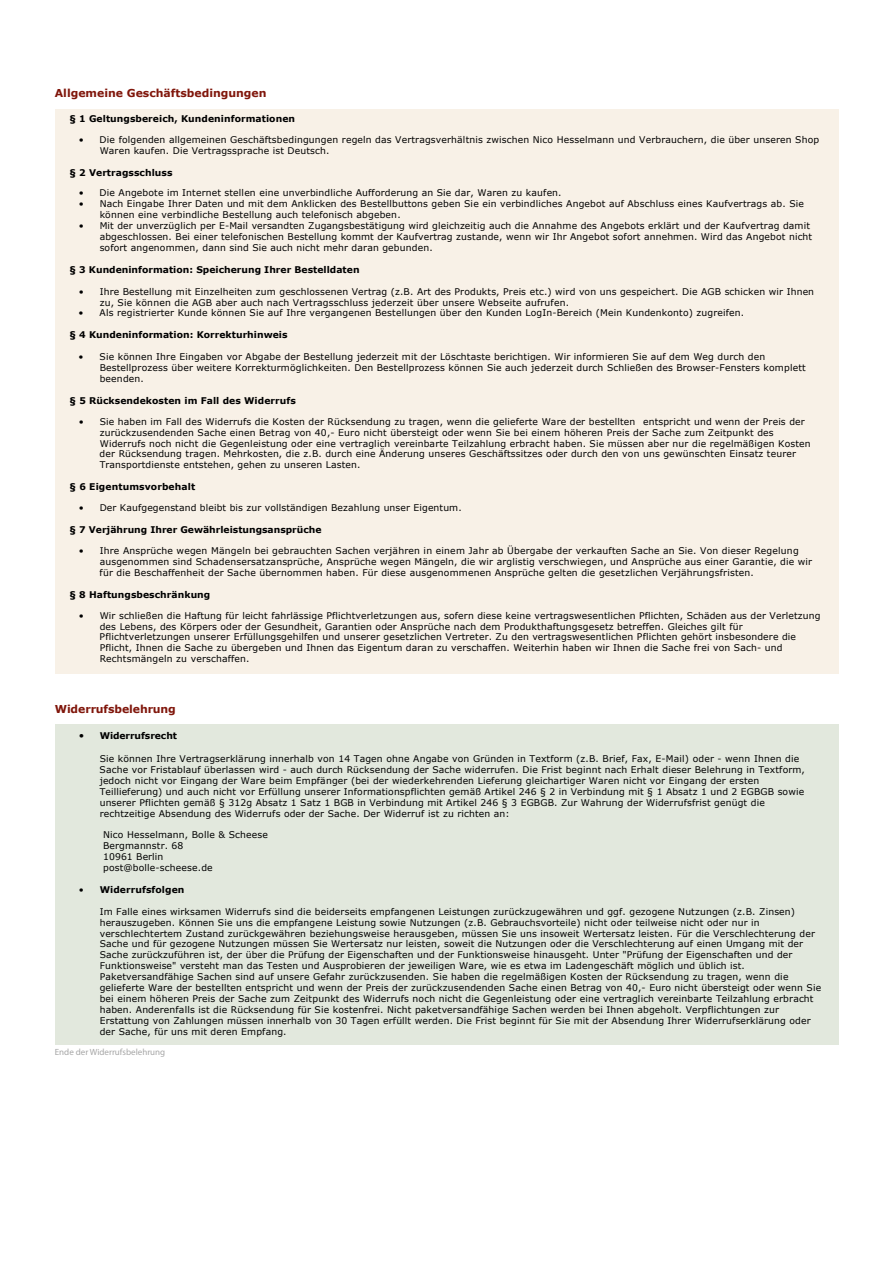
<style>
.page{position:relative;width:893px;height:1263px;background:#fff}
.page>*{position:absolute;margin:0;border:0;box-sizing:border-box;transform-origin:0 0}
.t1{font:700 10.95px "Verdana";color:#80160b}
.t2{font:9.3px/10.9px "Verdana";letter-spacing:.015em;color:#000}
.t3{font:700 9.3px "Verdana";letter-spacing:.005em;color:#000}
.t4{font:9px "Myriad Pro";color:#a6a6a6}
.s1{font-weight:400;font-size:10.05px}
.s2{font-weight:400}
</style>
<div class="page">
<div style="left:55px;top:109px;width:783px;height:565px;background:#f8f1e7"></div>
<div style="left:55px;top:724px;width:783px;height:321px;background:#e2e8dd"></div>
<p class="t1" style="left:55px;top:85px;width:213px">Allgemeine Geschäftsbedingungen</p>
<p class="t3" style="left:69px;top:112px;width:227px">§ 1 Geltungsbereich, Kundeninformationen</p>
<p class="t2" style="left:100px;top:134px;width:721px;text-indent:-21px">• Die folgenden allgemeinen Geschäftsbedingungen regeln das Vertragsverhältnis zwischen Nico Hesselmann und Verbrauchern, die über unseren Shop<br>Waren kaufen. Die Vertragssprache ist Deutsch.</p>
<p class="t3" style="left:69px;top:166px;width:105px">§ 2 Vertragsschluss</p>
<p class="t2" style="left:79px;top:188px;width:484px">• Die Angebote im Internet stellen eine unverbindliche Aufforderung an Sie dar, Waren zu kaufen.</p>
<p class="t2" style="left:100px;top:198px;width:705px;text-indent:-21px">• Nach Eingabe Ihrer Daten und mit dem Anklicken des Bestellbuttons geben Sie ein verbindliches Angebot auf Abschluss eines Kaufvertrags ab. Sie können eine verbindliche Bestellung auch telefonisch abgeben.</p>
<p class="t2" style="left:100px;top:220px;width:714px;text-indent:-21px">• Mit der unverzüglich per E-Mail versandten Zugangsbestätigung wird gleichzeitig auch die Annahme des Angebots erklärt und der Kaufvertrag damit abgeschlossen. Bei einer telefonischen Bestellung kommt der Kaufvertrag zustande, wenn wir Ihr Angebot sofort annehmen. Wird das Angebot nicht sofort angenommen, dann sind Sie auch nicht mehr daran gebunden.</p>
<p class="t3" style="left:69px;top:263px;width:292px">§ 3 Kundeninformation: Speicherung Ihrer Bestelldaten</p>
<p class="t2" style="left:100px;top:286px;width:716px;text-indent:-21px">• Ihre Bestellung mit Einzelheiten zum geschlossenen Vertrag (z.B. Art des Produkts, Preis etc.) wird von uns gespeichert. Die AGB schicken wir Ihnen zu, Sie können die AGB aber auch nach Vertragsschluss jederzeit über unsere Webseite aufrufen.</p>
<p class="t2" style="left:79px;top:308px;width:667px">• Als registrierter Kunde können Sie auf Ihre vergangenen Bestellungen über den Kunden LogIn-Bereich (Mein Kundenkonto) zugreifen.</p>
<p class="t3" style="left:69px;top:328px;width:220px">§ 4 Kundeninformation: Korrekturhinweis</p>
<p class="t2" style="left:100px;top:351px;width:707px;text-indent:-21px">• Sie können Ihre Eingaben vor Abgabe der Bestellung jederzeit mit der Löschtaste berichtigen. Wir informieren Sie auf dem Weg durch den<br>Bestellprozess über weitere Korrekturmöglichkeiten. Den Bestellprozess können Sie auch jederzeit durch Schließen des Browser-Fensters komplett beenden.</p>
<p class="t3" style="left:69px;top:394px;width:228px">§ 5 Rücksendekosten im Fall des Widerrufs</p>
<p class="t2" style="left:100px;top:416px;width:712px;text-indent:-21px">• Sie haben im Fall des Widerrufs die Kosten der Rücksendung zu tragen, wenn die gelieferte Ware der bestellten entspricht und wenn der Preis der zurückzusendenden Sache einen Betrag von 40,- Euro nicht übersteigt oder wenn Sie bei einem höheren Preis der Sache zum Zeitpunkt des Widerrufs noch nicht die Gegenleistung oder eine vertraglich vereinbarte Teilzahlung erbracht haben. Sie müssen aber nur die regelmäßigen Kosten der Rücksendung tragen. Mehrkosten, die z.B. durch eine Änderung unseres Geschäftssitzes oder durch den von uns gewünschten Einsatz teurer Transportdienste entstehen, gehen zu unseren Lasten.</p>
<p class="t3" style="left:69px;top:480px;width:127px">§ 6 Eigentumsvorbehalt</p>
<p class="t2" style="left:79px;top:502px;width:384px">• Der Kaufgegenstand bleibt bis zur vollständigen Bezahlung unser Eigentum.</p>
<p class="t3" style="left:69px;top:523px;width:253px">§ 7 Verjährung Ihrer Gewährleistungsansprüche</p>
<p class="t2" style="left:100px;top:545px;width:714px;text-indent:-21px">• Ihre Ansprüche wegen Mängeln bei gebrauchten Sachen verjähren in einem Jahr ab Übergabe der verkauften Sache an Sie. Von dieser Regelung ausgenommen sind Schadensersatzansprüche, Ansprüche wegen Mängeln, die wir arglistig verschwiegen, und Ansprüche aus einer Garantie, die wir für die Beschaffenheit der Sache übernommen haben. Für diese ausgenommenen Ansprüche gelten die gesetzlichen Verjährungsfristen.</p>
<p class="t3" style="left:69px;top:588px;width:142px">§ 8 Haftungsbeschränkung</p>
<p class="t2" style="left:100px;top:610px;width:722px;text-indent:-21px">• Wir schließen die Haftung für leicht fahrlässige Pflichtverletzungen aus, sofern diese keine vertragswesentlichen Pflichten, Schäden aus der Verletzung des Lebens, des Körpers oder der Gesundheit, Garantien oder Ansprüche nach dem Produkthaftungsgesetz betreffen. Gleiches gilt für Pflichtverletzungen unserer Erfüllungsgehilfen und unserer gesetzlichen Vertreter. Zu den vertragswesentlichen Pflichten gehört insbesondere die Pflicht, Ihnen die Sache zu übergeben und Ihnen das Eigentum daran zu verschaffen. Weiterhin haben wir Ihnen die Sache frei von Sach- und Rechtsmängeln zu verschaffen.</p>
<p class="t1" style="left:55px;top:702px;width:123px">Widerrufsbelehrung</p>
<p class="t3" style="left:79px;top:729px;width:100px"><span class="s1">•</span> Widerrufsrecht</p>
<p class="t2" style="left:100px;top:753px;width:706px">Sie können Ihre Vertragserklärung innerhalb von 14 Tagen ohne Angabe von Gründen in Textform (z.B. Brief, Fax, E-Mail) oder - wenn Ihnen die Sache vor Fristablauf überlassen wird - auch durch Rücksendung der Sache widerrufen. Die Frist beginnt nach Erhalt dieser Belehrung in Textform, jedoch nicht vor Eingang der Ware beim Empfänger (bei der wiederkehrenden Lieferung gleichartiger Waren nicht vor Eingang der ersten Teillieferung) und auch nicht vor Erfüllung unserer Informationspflichten gemäß Artikel 246 § 2 in Verbindung mit § 1 Absatz 1 und 2 EGBGB sowie unserer Pflichten gemäß § 312g Absatz 1 Satz 1 BGB in Verbindung mit Artikel 246 § 3 EGBGB. Zur Wahrung der Widerrufsfrist genügt die rechtzeitige Absendung des Widerrufs oder der Sache. Der Widerruf ist zu richten an:</p>
<p class="t2" style="left:103px;top:829px;width:166px">Nico Hesselmann, Bolle &amp; Scheese<br>Bergmannstr. 68<br>10961 Berlin post@bolle-scheese.de</p>
<p class="t3" style="left:79px;top:883px;width:107px"><span class="s2">•</span> Widerrufsfolgen</p>
<p class="t2" style="left:100px;top:906px;width:723px">Im Falle eines wirksamen Widerrufs sind die beiderseits empfangenen Leistungen zurückzugewähren und ggf. gezogene Nutzungen (z.B. Zinsen) herauszugeben. Können Sie uns die empfangene Leistung sowie Nutzungen (z.B. Gebrauchsvorteile) nicht oder teilweise nicht oder nur in verschlechtertem Zustand zurückgewähren beziehungsweise herausgeben, müssen Sie uns insoweit Wertersatz leisten. Für die Verschlechterung der Sache und für gezogene Nutzungen müssen Sie Wertersatz nur leisten, soweit die Nutzungen oder die Verschlechterung auf einen Umgang mit der Sache zurückzuführen ist, der über die Prüfung der Eigenschaften und der Funktionsweise hinausgeht. Unter "Prüfung der Eigenschaften und der Funktionsweise" versteht man das Testen und Ausprobieren der jeweiligen Ware, wie es etwa im Ladengeschäft möglich und üblich ist.<br>Paketversandfähige Sachen sind auf unsere Gefahr zurückzusenden. Sie haben die regelmäßigen Kosten der Rücksendung zu tragen, wenn die gelieferte Ware der bestellten entspricht und wenn der Preis der zurückzusendenden Sache einen Betrag von 40,- Euro nicht übersteigt oder wenn Sie bei einem höheren Preis der Sache zum Zeitpunkt des Widerrufs noch nicht die Gegenleistung oder eine vertraglich vereinbarte Teilzahlung erbracht haben. Anderenfalls ist die Rücksendung für Sie kostenfrei. Nicht paketversandfähige Sachen werden bei Ihnen abgeholt. Verpflichtungen zur Erstattung von Zahlungen müssen innerhalb von 30 Tagen erfüllt werden. Die Frist beginnt für Sie mit der Absendung Ihrer Widerrufserklärung oder der Sache, für uns mit deren Empfang.</p>
<p class="t4" style="left:55px;top:1046px;width:112px">Ende der Widerrufsbelehrung</p>
</div>
